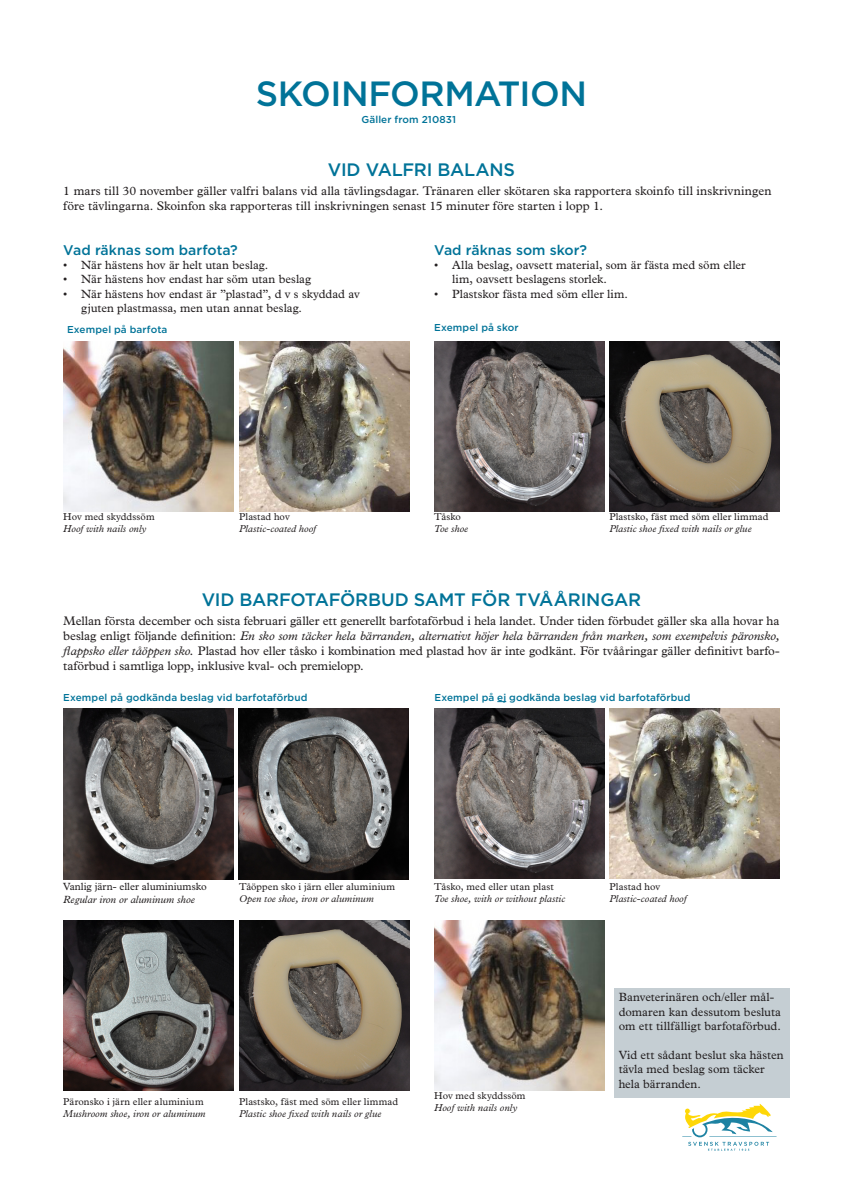
<style>
.page{position:relative;width:842px;height:1191px;background:#fff}
.page>*{position:absolute;margin:0;border:0;box-sizing:border-box;transform-origin:0 0}
.RUBRIK{font:500 35px "Gotham";letter-spacing:-.015em;color:#007398}
.RUBRIK-2{font:500 18px "Gotham";letter-spacing:-.015em;color:#007398}
.Brödtext{font:500 14px "Gotham";color:#007398}
.Mellanrubrik_10p{font:500 14px "Gotham";color:#007398}
.RUBRIK-3{font:12.5px/15px "Plantin MT Std";letter-spacing:-.01em;color:#231f20;text-align:justify}
.Mellanrubrik_10p-2{font:12.5px/15px "Plantin MT Std";letter-spacing:.005em;color:#231f20}
.Brödtext-2{font:12px/14.4px "Plantin MT Std";color:#231f20}
.t1{font:10.5px "Plantin MT Std";color:#231f20}
.t2{font:italic 10.5px "Plantin Std";color:#231f20}
.Mellanrubrik_10p-3{font:italic 10px "Plantin Std";letter-spacing:.01em;color:#231f20}
.Mellanrubrik_10p-4{font:10px "Plantin MT Std";letter-spacing:.01em;color:#231f20}
.RUBRIK-4{font:500 10px "Gotham";letter-spacing:.01em;color:#007398}
.Brödtext-3{font:italic 10px/12px "Plantin Std";letter-spacing:.005em;color:#231f20}
.Mellanrubrik_10p-5{font:500 10px "Gotham";letter-spacing:.01em;color:#007398}
.s1{font-family:"Plantin MT Std";font-style:normal}
.s2{font-family:"Plantin Std";font-style:italic}
</style>
<div class="page">
<img style="left:63px;top:709px;width:170px;height:170px">
<img style="left:239px;top:709px;width:170px;height:170px">
<hr style="left:709px;top:1136px;width:68px;height:1px;background:#1d82a2">
<svg style="left:682px;top:1104px;width:91px;height:46px"></svg>
<img style="left:63px;top:342px;width:170px;height:170px">
<img style="left:239px;top:342px;width:170px;height:170px">
<img style="left:434px;top:342px;width:170px;height:170px">
<img style="left:609px;top:342px;width:170px;height:170px">
<img style="left:63px;top:920px;width:170px;height:170px">
<img style="left:239px;top:920px;width:170px;height:170px">
<img style="left:609px;top:708px;width:171px;height:171px">
<img style="left:434px;top:708px;width:170px;height:171px">
<div style="left:614px;top:988px;width:175px;height:109px;background:#c5ced3"></div>
<img style="left:434px;top:920px;width:170px;height:170px">
<p class="RUBRIK" style="left:256px;top:70px;width:333px">SKOINFORMATION</p>
<p class="Mellanrubrik_10p-5" style="left:361px;top:113px;width:96px">Gäller from 210831</p>
<p class="RUBRIK-2" style="left:328px;top:157px;width:189px">VID VALFRI BALANS</p>
<p class="Mellanrubrik_10p-2" style="left:63px;top:183px;width:710px">1 mars till 30 november gäller valfri balans vid alla tävlingsdagar. Tränaren eller skötaren ska rapportera skoinfo till inskrivningen före tävlingarna. Skoinfon ska rapporteras till inskrivningen senast 15 minuter före starten i lopp 1.</p>
<p class="Mellanrubrik_10p" style="left:434px;top:240px;width:154px">Vad räknas som skor?</p>
<p class="Brödtext-2" style="left:452px;top:258px;width:295px;text-indent:-18px">• Alla beslag, oavsett material, som är fästa med söm eller lim, oavsett beslagens storlek.</p>
<p class="Brödtext-2" style="left:434px;top:287px;width:195px">• Plastskor fästa med söm eller lim.</p>
<p class="Brödtext" style="left:63px;top:240px;width:176px">Vad räknas som barfota?</p>
<p class="Brödtext-2" style="left:63px;top:258px;width:206px">• När hästens hov är helt utan beslag.</p>
<p class="Brödtext-2" style="left:63px;top:272px;width:249px">• När hästens hov endast har söm utan beslag</p>
<p class="Brödtext-2" style="left:81px;top:287px;width:280px;text-indent:-18px">• När hästens hov endast är ”plastad”, d v s skyddad av gjuten plastmassa, men utan annat beslag.</p>
<p class="Mellanrubrik_10p-5" style="left:67px;top:323px;width:102px">Exempel på barfota</p>
<p class="Mellanrubrik_10p-5" style="left:434px;top:321px;width:86px">Exempel på skor</p>
<p class="Brödtext-3" style="left:63px;top:511px;width:93px"><span class="s1">Hov med skyddssöm<br></span>Hoof with nails only</p>
<p class="Mellanrubrik_10p-4" style="left:239px;top:511px;width:52px">Plastad hov</p>
<p class="Mellanrubrik_10p-3" style="left:239px;top:523px;width:78px">Plastic-coated hoof</p>
<p class="Mellanrubrik_10p-4" style="left:434px;top:511px;width:28px">Tåsko</p>
<p class="Mellanrubrik_10p-3" style="left:434px;top:523px;width:35px">Toe shoe</p>
<p class="Mellanrubrik_10p-4" style="left:609px;top:511px;width:161px">Plastsko, fäst med söm eller limmad</p>
<p class="Mellanrubrik_10p-3" style="left:609px;top:523px;width:144px">Plastic shoe fixed with nails or glue</p>
<p class="RUBRIK-2" style="left:202px;top:588px;width:441px">VID BARFOTAFÖRBUD SAMT FÖR TVÅÅRINGAR</p>
<p class="RUBRIK-3" style="left:63px;top:613px;width:718px">Mellan första december och sista februari gäller ett generellt barfotaförbud i hela landet. Under tiden förbudet gäller ska alla hovar ha beslag enligt följande definition: <span class="s2">En sko som täcker hela bärranden, alternativt höjer hela bärranden från marken, som exempelvis päronsko, flappsko eller tåöppen sko.</span> Plastad hov eller tåsko i kombination med plastad hov är inte godkänt. För tvååringar gäller definitivt barfo&shy;taförbud i samtliga lopp, inklusive kval- och premielopp.</p>
<p class="RUBRIK-4" style="left:63px;top:690px;width:246px">Exempel på godkända beslag vid barfotaförbud</p>
<p class="RUBRIK-4" style="left:435px;top:690px;width:258px">Exempel på ej godkända beslag vid barfotaförbud</p>
<p class="t1" style="left:63px;top:880px;width:145px">Vanlig järn- eller aluminiumsko</p>
<p class="t2" style="left:63px;top:893px;width:133px">Regular iron or aluminum shoe</p>
<p class="Mellanrubrik_10p-4" style="left:239px;top:880px;width:157px">Tåöppen sko i järn eller aluminium</p>
<p class="Mellanrubrik_10p-3" style="left:239px;top:892px;width:136px">Open toe shoe, iron or aluminum</p>
<p class="Mellanrubrik_10p-4" style="left:434px;top:880px;width:121px">Tåsko, med eller utan plast</p>
<p class="Mellanrubrik_10p-3" style="left:434px;top:892px;width:133px">Toe shoe, with or without plastic</p>
<p class="Mellanrubrik_10p-4" style="left:63px;top:1095px;width:142px">Päronsko i järn eller aluminium</p>
<p class="Mellanrubrik_10p-3" style="left:63px;top:1107px;width:144px">Mushroom shoe, iron or aluminum</p>
<p class="Mellanrubrik_10p-4" style="left:239px;top:1095px;width:161px">Plastsko, fäst med söm eller limmad</p>
<p class="Mellanrubrik_10p-3" style="left:239px;top:1107px;width:144px">Plastic shoe fixed with nails or glue</p>
<p class="Brödtext-3" style="left:434px;top:1089px;width:93px"><span class="s1">Hov med skyddssöm<br></span>Hoof with nails only</p>
<p class="Mellanrubrik_10p-4" style="left:609px;top:880px;width:52px">Plastad hov</p>
<p class="Mellanrubrik_10p-3" style="left:609px;top:892px;width:78px">Plastic-coated hoof</p>
<p class="Brödtext-2" style="left:619px;top:990px;width:164px">Banveterinären och/eller mål&shy;domaren kan dessutom besluta om ett tillfälligt barfotaförbud.</p>
<p class="Brödtext-2" style="left:619px;top:1048px;width:166px">Vid ett sådant beslut ska hästen tävla med beslag som täcker hela bärranden.</p>
</div>
